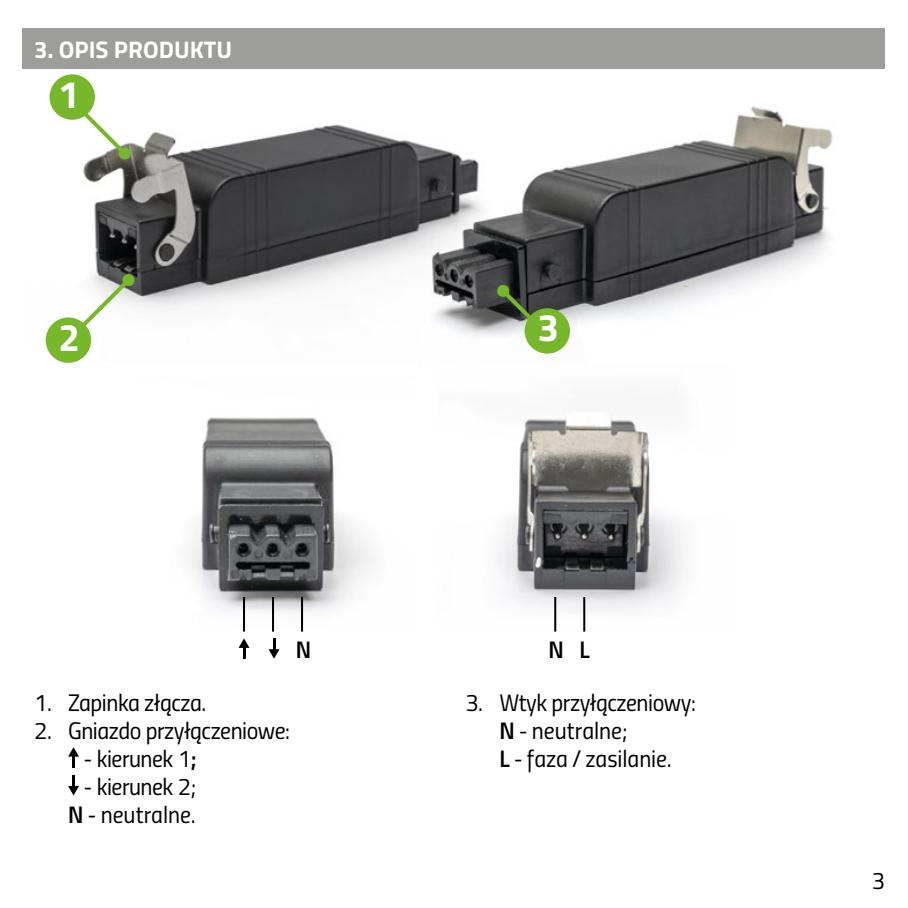
<style>
.page{position:relative;width:908px;height:908px;background:#fff}
.page>*{position:absolute;margin:0;border:0;box-sizing:border-box;transform-origin:0 0}
.t1{font:700 38.4px "Titillium";color:#fff}
.t2{font:24px/28px "Titillium Regular Upright";letter-spacing:-.02em;color:#000;text-align:right}
.t3{font:700 24px "Titillium";color:#fff}
.t4{font:24px "Titillium Semibold Upright";color:#000}
.s1{font-family:"Titillium Semibold Upright"}
</style>
<div class="page">
<div style="left:23px;top:28px;width:861px;height:41px;background:#9d9d9c"></div>
<svg style="left:68px;top:747px;width:11px;height:20px"></svg>
<svg style="left:68px;top:775px;width:11px;height:20px"></svg>
<img style="left:45px;top:106px;width:788px;height:257px">
<svg style="left:63px;top:91px;width:68px;height:69px"></svg>
<div style="left:49px;top:74px;width:46px;height:46px;background:#76b82a;border-radius:50%"></div>
<svg style="left:66px;top:273px;width:69px;height:69px"></svg>
<div style="left:46px;top:317px;width:45px;height:46px;background:#76b82a;border-radius:50%"></div>
<svg style="left:496px;top:284px;width:49px;height:49px;background:#596152"></svg>
<div style="left:524px;top:308px;width:45px;height:45px;background:#76b82a;border-radius:50%"></div>
<img style="left:189px;top:417px;width:184px;height:242px">
<hr style="left:243px;top:596px;width:2px;height:35px;background:#000">
<hr style="left:272px;top:596px;width:2px;height:35px;background:#000">
<hr style="left:301px;top:596px;width:2px;height:35px;background:#000">
<svg style="left:238px;top:638px;width:11px;height:20px"></svg>
<svg style="left:268px;top:638px;width:11px;height:20px"></svg>
<img style="left:498px;top:414px;width:186px;height:218px">
<hr style="left:554px;top:596px;width:2px;height:35px;background:#000">
<hr style="left:583px;top:596px;width:2px;height:35px;background:#000">
<p class="t3" style="left:34px;top:31px;width:200px">3. OPIS PRODUKTU</p>
<h1 class="t1" style="left:58px;top:65px;width:23px">1</h1>
<h1 class="t1" style="left:58px;top:308px;width:23px">2</h1>
<h1 class="t1" style="left:537px;top:298px;width:23px">3</h1>
<p class="t4" style="left:295px;top:630px;width:17px">N</p>
<p class="t4" style="left:548px;top:630px;width:43px">N L</p>
<p class="t2" style="left:34px;top:687px;width:174px">1. Zapinka złącza.</p>
<p class="t2" style="left:34px;top:715px;width:257px">2. Gniazdo przyłączeniowe:</p>
<p class="t2" style="left:83px;top:743px;width:115px">- kierunek 1<span class="s1">;</span></p>
<p class="t2" style="left:68px;top:771px;width:130px">- kierunek 2;<br><span class="s1">N</span> - neutralne.</p>
<p class="t2" style="left:499px;top:687px;width:198px;text-align:left;text-indent:-34px">3. Wtyk przyłączeniowy:<br><span class="s1">N</span> - neutralne;<br><span class="s1">L</span> - faza / zasilanie.</p>
<p class="t2" style="left:871px;top:865px;width:15px">3</p>
</div>
